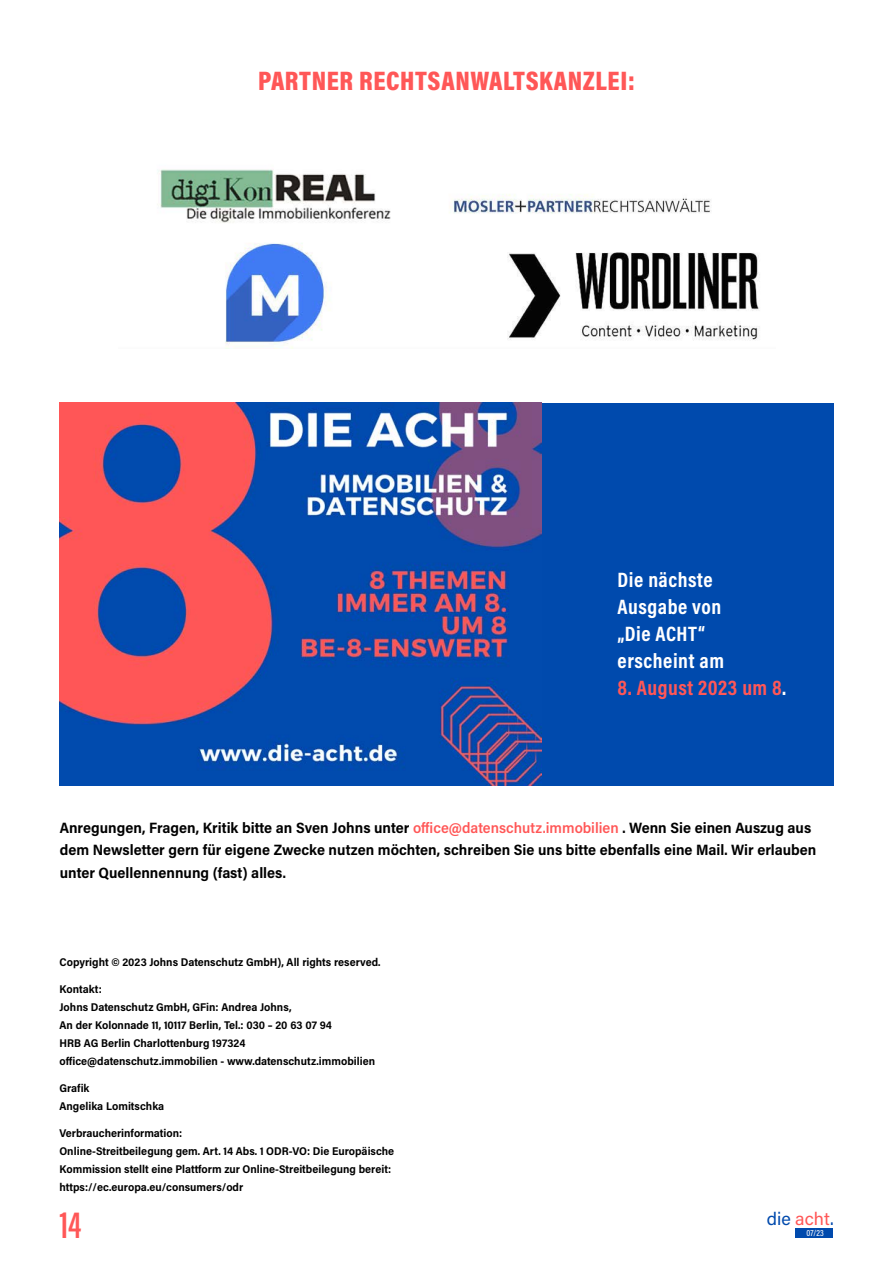
<style>
.page{position:relative;width:893px;height:1263px;background:#fff}
.page>*{position:absolute;margin:0;border:0;box-sizing:border-box;transform-origin:0 0}
.t1{font:600 39px "Acumin Pro Extra Cond";color:#ff5757}
.t2{font:900 27px "Acumin Pro Cond";letter-spacing:.025em;color:#ff5757}
.t3{font:700 21px/27px "Acumin Pro Cond";letter-spacing:.025em;color:#fff}
.t4{font:700 21px "Acumin Pro Cond";letter-spacing:.025em;color:#ff5757}
.t5{font:18px "Acumin Pro";color:#004aad}
.t6{font:700 15px/22.5px "Acumin Pro Semi Cond";color:#000}
.t7{font:700 11.25px/18px "Acumin Pro Semi Cond";color:#000}
.t8{font:500 9px "Acumin Pro Cond";color:#fff}
.s1{color:#fff}
.s2{font-weight:600;color:#ff5757}
.s3{color:#ff5757}
</style>
<div class="page">
<div style="left:795px;top:1228px;width:38px;height:10px;background:#004aad"></div>
<img style="left:157px;top:169px;width:603px;height:179px">
<div style="left:60px;top:403px;width:774px;height:382px;background:#004aad"></div>
<img style="left:60px;top:403px;width:481px;height:382px">
<p class="t2" style="left:258px;top:65px;width:379px">PARTNER RECHTSANWALTSKANZLEI:</p>
<p class="t3" style="left:618px;top:568px;width:108px">Die nächste<br>Ausgabe von „Die ACHT“ erscheint am</p>
<p class="t4" style="left:618px;top:680px;width:170px">8. August 2023 um 8<span class="s1">.</span></p>
<p class="t6" style="left:60px;top:817px;width:758px">Anregungen, Fragen, Kritik bitte an Sven Johns unter <span class="s2">office@datenschutz.immobilien</span> . Wenn Sie einen Auszug aus dem Newsletter gern für eigene Zwecke nutzen möchten, schreiben Sie uns bitte ebenfalls eine Mail. Wir erlauben unter Quellennennung (fast) alles.</p>
<p class="t7" style="left:60px;top:954px;width:323px">Copyright © 2023 Johns Datenschutz GmbH), All rights reserved.</p>
<p class="t7" style="left:60px;top:981px;width:44px">Kontakt:</p>
<p class="t7" style="left:60px;top:999px;width:234px">Johns Datenschutz GmbH, GFin: Andrea Johns,</p>
<p class="t7" style="left:60px;top:1017px;width:274px">An der Kolonnade 11, 10117 Berlin, Tel.: 030 – 20 63 07 94</p>
<p class="t7" style="left:60px;top:1035px;width:187px">HRB AG Berlin Charlottenburg 197324</p>
<p class="t7" style="left:60px;top:1053px;width:317px">office@datenschutz.immobilien - www.datenschutz.immobilien</p>
<p class="t7" style="left:60px;top:1080px;width:31px">Grafik</p>
<p class="t7" style="left:60px;top:1098px;width:106px">Angelika Lomitschka</p>
<p class="t7" style="left:60px;top:1125px;width:124px">Verbraucherinformation:</p>
<p class="t7" style="left:60px;top:1143px;width:336px">Online-Streitbeilegung gem. Art. 14 Abs. 1 ODR-VO: Die Europäische<br>Kommission stellt eine Plattform zur Online-Streitbeilegung bereit: https://ec.europa.eu/consumers/odr</p>
<p class="t1" style="left:60px;top:1201px;width:23px">14</p>
<p class="t5" style="left:767px;top:1208px;width:68px">die <span class="s3">acht</span>.</p>
<p class="t8" style="left:806px;top:1227px;width:19px">07/23</p>
</div>
